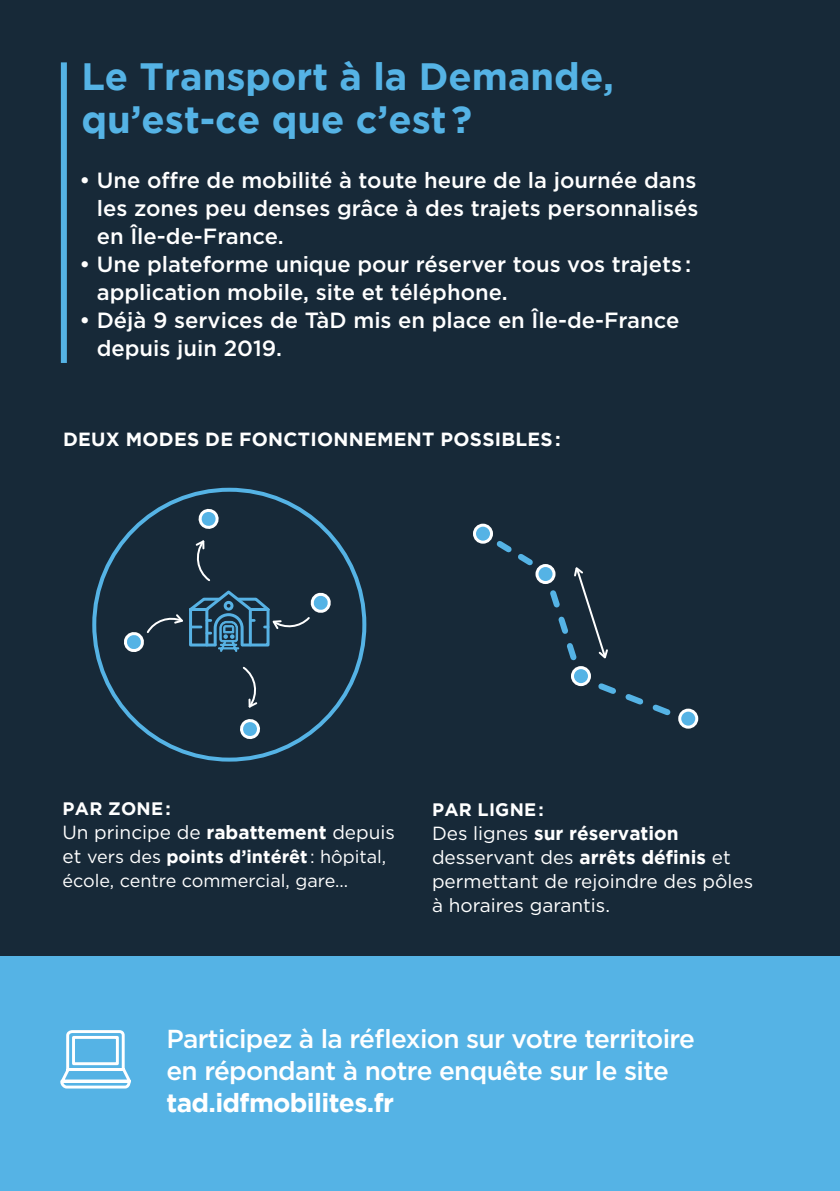
<style>
.page{position:relative;width:840px;height:1191px;background:#fff}
.page>*{position:absolute;margin:0;border:0;box-sizing:border-box;transform-origin:0 0}
.t1{font:700 38px/42.4px "Gotham";color:#55b3e5}
.t2{font:500 26px/32px "Gotham";letter-spacing:-.025em;color:#fff}
.t3{font:700 26px "Gotham";letter-spacing:-.025em;color:#fff}
.t4{font:500 22px/28px "Gotham";color:#fff}
.t5{font:19px/24px "Gotham";color:#fff}
.t6{font:700 19px "Gotham";letter-spacing:.015em;color:#fff}
.t7{font:18px/24px "Gotham";color:#fff}
.t8{font:700 18px "Gotham";letter-spacing:.015em;color:#fff}
.s1{font-weight:700}
.s2{font-size:19px}
</style>
<div class="page">
<div style="left:0;top:0;width:839px;height:973px;background:#172938"></div>
<div style="left:0;top:956px;width:839px;height:235px;background:#55b3e5"></div>
<svg style="left:476px;top:525px;width:220px;height:203px"></svg>
<svg style="left:474px;top:525px;width:17px;height:17px"></svg>
<div style="left:472px;top:523px;width:20px;height:20px;border:3px solid #fff;border-radius:50%"></div>
<svg style="left:240px;top:719px;width:20px;height:21px"></svg>
<svg style="left:198px;top:508px;width:20px;height:21px"></svg>
<div style="left:572px;top:667px;width:17px;height:17px;background:#55b3e5;border-radius:50%"></div>
<div style="left:570px;top:666px;width:20px;height:20px;border:3px solid #fff;border-radius:50%"></div>
<svg style="left:679px;top:710px;width:17px;height:17px"></svg>
<div style="left:677px;top:708px;width:20px;height:20px;border:3px solid #fff;border-radius:50%"></div>
<svg style="left:242px;top:666px;width:16px;height:42px"></svg>
<svg style="left:491px;top:535px;width:118px;height:137px"></svg>
<svg style="left:60px;top:1030px;width:71px;height:59px"></svg>
<div style="left:61px;top:62px;width:6px;height:301px;background:#55b3e5"></div>
<svg style="left:120px;top:538px;width:212px;height:114px"></svg>
<h1 class="t1" style="left:81px;top:54px;width:534px">Le Transport à la Demande, qu’est-ce que c’est?</h1>
<p class="t4" style="left:97px;top:166px;width:603px;text-align:justify;text-indent:-17px">• Une offre de mobilité à toute heure de la journée dans les zones peu denses grâce à des trajets personnalisés en Île-de-France.</p>
<p class="t4" style="left:97px;top:250px;width:595px;text-indent:-17px">• Une plateforme unique pour réserver tous vos trajets : application mobile, site et téléphone.</p>
<p class="t4" style="left:97px;top:306px;width:583px;text-indent:-17px">• Déjà 9 services de TàD mis en place en Île-de-France depuis juin 2019.</p>
<p class="t6" style="left:63px;top:428px;width:499px">DEUX MODES DE FONCTIONNEMENT POSSIBLES:</p>
<p class="t8" style="left:62px;top:798px;width:110px">PAR ZONE:</p>
<p class="t5" style="left:62px;top:820px;width:334px">Un principe de <span class="s1">rabattement</span> depuis</p>
<p class="t7" style="left:62px;top:844px;width:325px"><span class="s2">et</span> vers des <span class="s1">points d’intérêt</span> : hôpital, école, centre commercial, gare…</p>
<p class="t8" style="left:432px;top:799px;width:113px">PAR LIGNE:</p>
<p class="t5" style="left:432px;top:821px;width:322px">Des lignes <span class="s1">sur réservation </span>desservant des <span class="s1">arrêts définis</span> et permettant de rejoindre des pôles à horaires garantis.</p>
<p class="t2" style="left:166px;top:1022px;width:530px">Participez à la réflexion sur votre territoire en répondant à notre enquête sur le site</p>
<p class="t3" style="left:166px;top:1087px;width:229px">tad.idfmobilites.fr</p>
</div>
